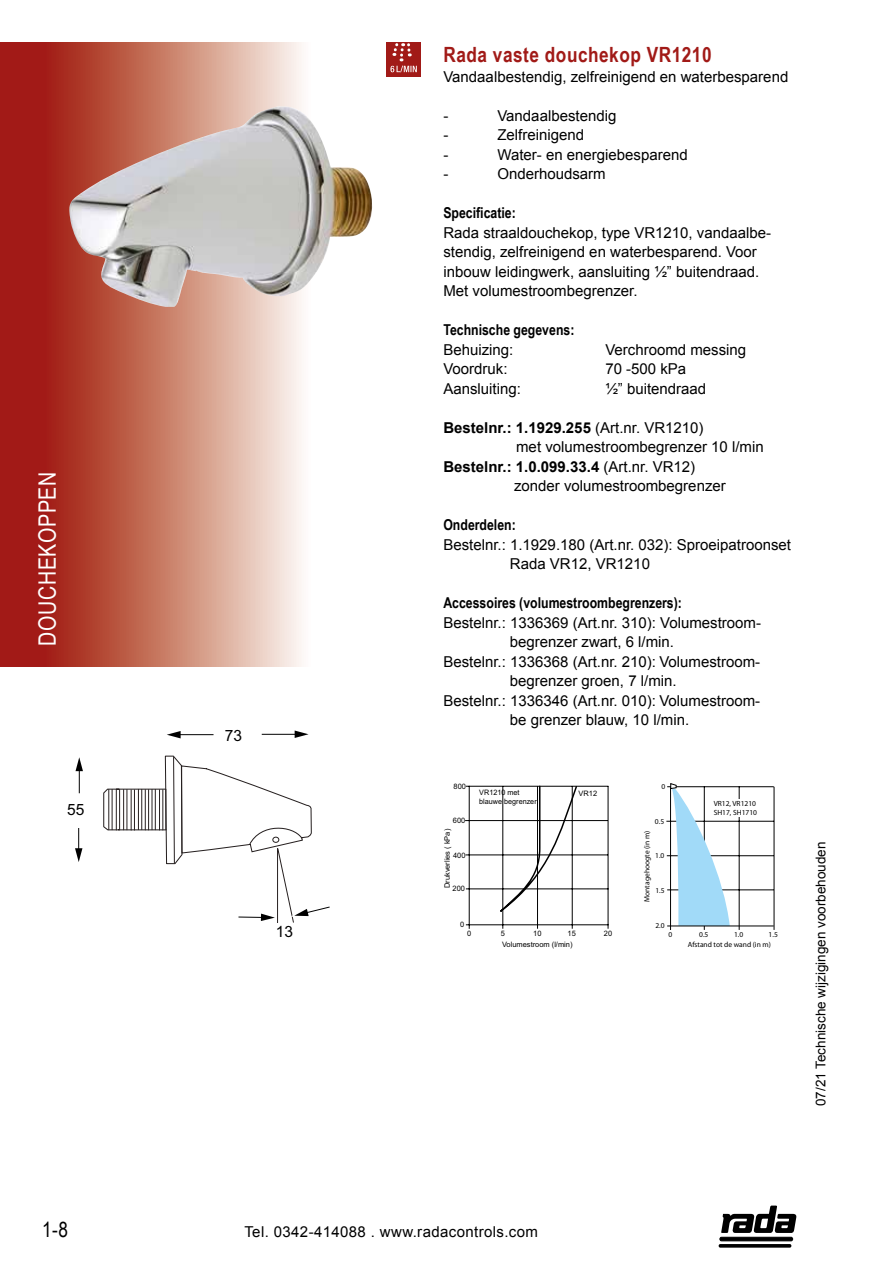
<style>
.page{position:relative;width:893px;height:1263px;background:#fff}
.page>*{position:absolute;margin:0;border:0;box-sizing:border-box;transform-origin:0 0}
.t1{font:24px "Arial Narrow";letter-spacing:.025em;color:#fff}
.t2{font:700 21px "Arial Narrow";letter-spacing:.025em;color:#a11a17}
.t3{font:21px "Arial Narrow";color:#000}
.t4{font:15.6px "Arial";color:#000}
.t5{font:15px/19.5px "Arial";color:#000}
.t6{font:700 15px "Arial Narrow";color:#000}
.t7{font:700 15px "Arial";color:#000}
.t8{font:15px "Arial";letter-spacing:.025em;color:#000}
.t9{font:13.5px "Arial";color:#000}
.t10{font:7.5px/9px "Helvetica";color:#000}
.t11{font:7.5px/9px "Arial";color:#000}
.s1{font-weight:400}
</style>
<div class="page">
<svg style="left:0;top:43px;width:421px;height:623px"></svg>
<div style="left:720px;top:1237px;width:73px;height:4px;background:#080808;border:1px solid #000;border-radius:2px"></div>
<hr style="left:719px;top:1244px;width:72px;height:3px;background:#000;border-radius:2px">
<svg style="left:721px;top:1205px;width:75px;height:28px"></svg>
<img style="left:68px;top:106px;width:305px;height:201px">
<svg style="left:292px;top:730px;width:17px;height:8px"></svg>
<hr style="left:262px;top:734px;width:35px;height:1px;background:#000">
<svg style="left:167px;top:731px;width:16px;height:8px"></svg>
<hr style="left:178px;top:734px;width:36px;height:1px;background:#000">
<svg style="left:75px;top:757px;width:8px;height:36px"></svg>
<svg style="left:75px;top:828px;width:8px;height:34px"></svg>
<svg style="left:103px;top:755px;width:227px;height:168px"></svg>
<div style="left:387px;top:42px;width:34px;height:34px;background:#a11a17"></div>
<svg style="left:390px;top:43px;width:27px;height:29px"></svg>
<hr style="left:667px;top:855px;width:107px;height:1px;background:#000">
<hr style="left:666px;top:821px;width:108px;height:1px;background:#000">
<hr style="left:667px;top:786px;width:107px;height:1px;background:#000">
<hr style="left:667px;top:890px;width:107px;height:1px;background:#000">
<hr style="left:670px;top:786px;width:1px;height:144px;background:#000">
<hr style="left:739px;top:787px;width:1px;height:143px;background:#000">
<hr style="left:704px;top:787px;width:1px;height:143px;background:#000">
<hr style="left:774px;top:787px;width:1px;height:143px;background:#000">
<hr style="left:667px;top:926px;width:107px;height:1px;background:#000">
<svg style="left:670px;top:783px;width:60px;height:143px"></svg>
<div style="left:712px;top:799px;width:54px;height:17px;background:#fff"></div>
<hr style="left:466px;top:924px;width:142px;height:1px;background:#000">
<hr style="left:465px;top:855px;width:143px;height:1px;background:#000">
<hr style="left:465px;top:820px;width:143px;height:1px;background:#000">
<hr style="left:466px;top:786px;width:142px;height:1px;background:#000">
<hr style="left:466px;top:889px;width:142px;height:1px;background:#000">
<hr style="left:469px;top:786px;width:1px;height:143px;background:#000">
<hr style="left:608px;top:786px;width:1px;height:143px;background:#000">
<hr style="left:537px;top:786px;width:1px;height:143px;background:#000">
<hr style="left:503px;top:786px;width:1px;height:143px;background:#000">
<hr style="left:572px;top:786px;width:1px;height:143px;background:#000">
<svg style="left:499px;top:785px;width:79px;height:128px"></svg>
<h1 class="t1" style="left:30px;top:646px;width:175px;rotate:-90deg">DOUCHEKOPPEN</h1>
<p class="t4" style="left:67px;top:799px;width:19px">55</p>
<p class="t4" style="left:225px;top:725px;width:19px">73</p>
<p class="t4" style="left:276px;top:920px;width:19px">13</p>
<h2 class="t2" style="left:443px;top:39px;width:270px">Rada vaste douchekop VR1210</h2>
<p class="t5" style="left:443px;top:66px;width:346px">Vandaalbestendig, zelfreinigend en waterbesparend</p>
<p class="t5" style="left:443px;top:105px;width:6px">-</p>
<p class="t5" style="left:497px;top:105px;width:120px">Vandaalbestendig</p>
<p class="t5" style="left:443px;top:125px;width:6px">-</p>
<p class="t5" style="left:497px;top:125px;width:88px">Zelfreinigend</p>
<p class="t5" style="left:443px;top:144px;width:6px">-</p>
<p class="t5" style="left:497px;top:144px;width:192px">Water- en energiebesparend</p>
<p class="t5" style="left:443px;top:164px;width:6px">-</p>
<p class="t5" style="left:497px;top:164px;width:110px">Onderhoudsarm</p>
<p class="t6" style="left:443px;top:201px;width:74px">Specificatie:</p>
<p class="t5" style="left:443px;top:222px;width:329px">Rada straaldouchekop, type VR1210, vandaalbe&shy;stendig, zelfreinigend en waterbesparend. Voor inbouw leidingwerk, aansluiting ½” buitendraad.<br>Met volumestroombegrenzer.</p>
<p class="t6" style="left:443px;top:318px;width:133px">Technische gegevens:</p>
<p class="t5" style="left:443px;top:339px;width:72px">Behuizing:</p>
<p class="t5" style="left:605px;top:339px;width:142px">Verchroomd messing</p>
<p class="t5" style="left:443px;top:359px;width:66px">Voordruk:</p>
<p class="t5" style="left:605px;top:359px;width:82px">70 -500 kPa</p>
<p class="t5" style="left:443px;top:378px;width:79px">Aansluiting:</p>
<p class="t5" style="left:605px;top:378px;width:102px">½” buitendraad</p>
<p class="t7" style="left:443px;top:417px;width:262px">Bestelnr.: 1.1929.255 <span class="s1">(Art.nr. VR1210)</span></p>
<p class="t5" style="left:516px;top:437px;width:249px">met volumestroombegrenzer 10 l/min</p>
<p class="t7" style="left:443px;top:456px;width:253px">Bestelnr.: 1.0.099.33.4 <span class="s1">(Art.nr. VR12)</span></p>
<p class="t5" style="left:514px;top:476px;width:213px">zonder volumestroombegrenzer</p>
<p class="t6" style="left:443px;top:513px;width:74px">Onderdelen:</p>
<p class="t5" style="left:510px;top:534px;width:283px;text-indent:-67px">Bestelnr.: 1.1929.180 (Art.nr. 032): Sproeipatroonset<br>Rada VR12, VR1210</p>
<p class="t6" style="left:443px;top:591px;width:240px">Accessoires (volumestroombegrenzers):</p>
<p class="t5" style="left:443px;top:612px;width:319px">Bestelnr.: 1336369 (Art.nr. 310): Volumestroom-</p>
<p class="t5" style="left:510px;top:632px;width:166px">begrenzer zwart, 6 l/min.</p>
<p class="t5" style="left:443px;top:651px;width:318px">Bestelnr.: 1336368 (Art.nr. 210): Volumestroom-</p>
<p class="t5" style="left:510px;top:671px;width:168px">begrenzer groen, 7 l/min.</p>
<p class="t5" style="left:443px;top:690px;width:318px">Bestelnr.: 1336346 (Art.nr. 010): Volumestroom-</p>
<p class="t5" style="left:510px;top:710px;width:181px">be grenzer blauw, 10 l/min.</p>
<p class="t11" style="left:454px;top:781px;width:14px">800</p>
<p class="t11" style="left:453px;top:816px;width:14px">600</p>
<p class="t11" style="left:479px;top:788px;width:59px">VR1210 met blauwe begrenzer</p>
<p class="t11" style="left:579px;top:788px;width:20px">VR12</p>
<p class="t10" style="left:661px;top:782px;width:5px">0</p>
<p class="t10" style="left:655px;top:817px;width:11px">0.5</p>
<p class="t10" style="left:714px;top:799px;width:45px">VR12, VR1210<br>SH17, SH1710</p>
<p class="t11" style="left:443px;top:888px;width:61px;rotate:-90deg">Drukverlies ( kPa)</p>
<p class="t11" style="left:453px;top:850px;width:14px">400</p>
<p class="t11" style="left:453px;top:884px;width:14px">200</p>
<p class="t10" style="left:642px;top:902px;width:72px;rotate:-90deg">Montagehoogte (in m)</p>
<p class="t10" style="left:655px;top:851px;width:11px">1.0</p>
<p class="t10" style="left:655px;top:885px;width:11px">1.5</p>
<p class="t11" style="left:460px;top:920px;width:6px">0</p>
<p class="t11" style="left:467px;top:929px;width:6px">0</p>
<p class="t11" style="left:501px;top:928px;width:6px">5</p>
<p class="t11" style="left:533px;top:929px;width:10px">10</p>
<p class="t11" style="left:568px;top:929px;width:10px">15</p>
<p class="t11" style="left:604px;top:929px;width:10px">20</p>
<p class="t10" style="left:655px;top:921px;width:11px">2.0</p>
<p class="t10" style="left:668px;top:930px;width:5px">0</p>
<p class="t10" style="left:699px;top:930px;width:11px">0.5</p>
<p class="t10" style="left:734px;top:930px;width:11px">1.0</p>
<p class="t10" style="left:769px;top:930px;width:11px">1.5</p>
<p class="t11" style="left:502px;top:940px;width:72px">Volumestroom (l/min)</p>
<p class="t10" style="left:688px;top:940px;width:85px">Afstand tot de wand (in m)</p>
<p class="t9" style="left:812px;top:1106px;width:266px;rotate:-90deg">07/21 Technische wijzigingen voorbehouden</p>
<h2 class="t3" style="left:42px;top:1215px;width:27px">1-8</h2>
<p class="t8" style="left:244px;top:1222px;width:295px">Tel. 0342-414088 . www.radacontrols.com</p>
</div>
